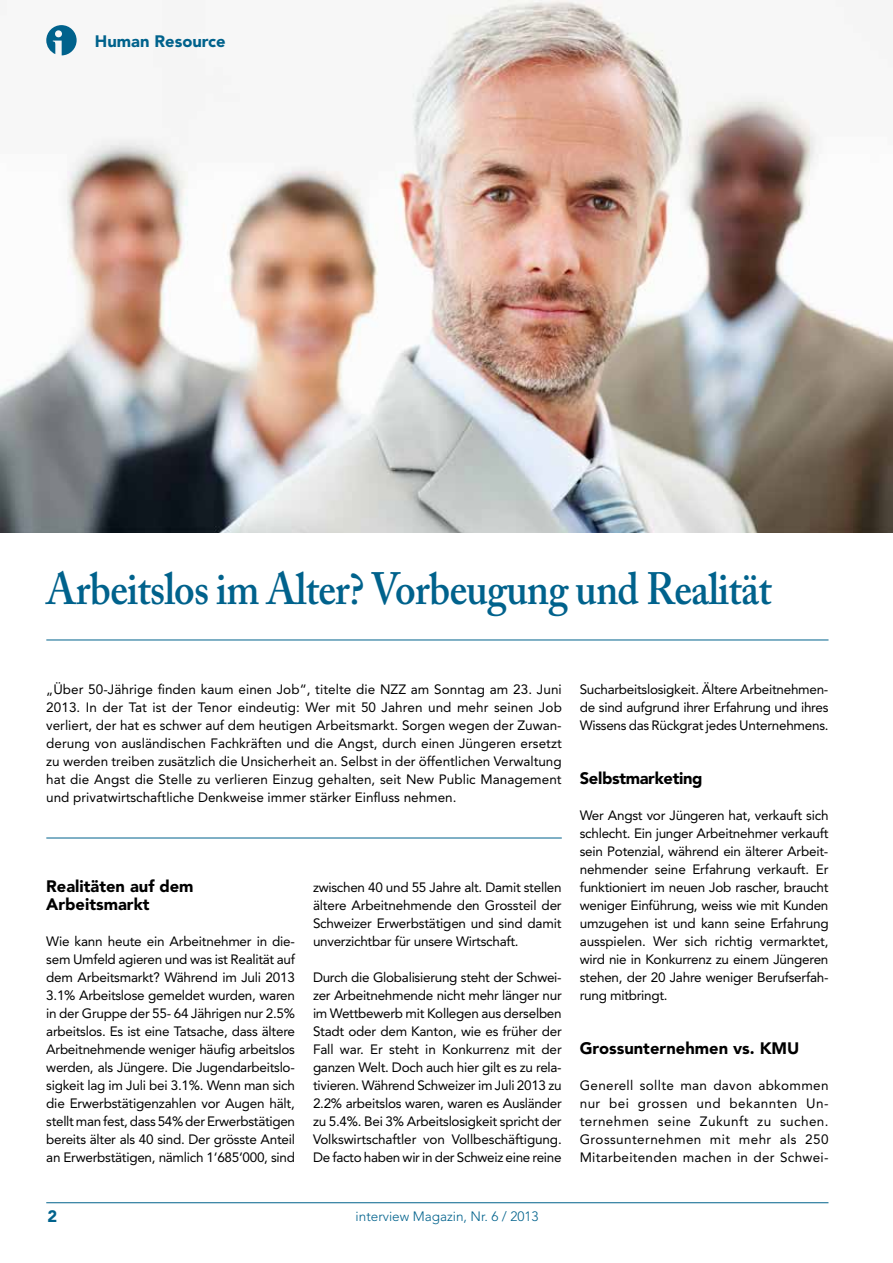
<style>
.page{position:relative;width:893px;height:1263px;background:#fff}
.page>*{position:absolute;margin:0;border:0;box-sizing:border-box;transform-origin:0 0}
.t1{font:600 45px "Adobe Caslon Pro";letter-spacing:-.02em;color:#00628c;scale:.9 1}
.t2{font:900 16.5px/18px "Avenir LT Std";color:#000}
.t3{font:900 16.5px "Avenir LT Std";letter-spacing:-.02em;color:#000}
.t4{font:900 16.5px "Avenir LT Std";color:#00628c}
.t5{font:13.5px/18px "Avenir LT Std";letter-spacing:-.02em;color:#000;text-align:justify}
.t6{font:300 13.5px "Avenir LT Std";color:#00628c}
</style>
<div class="page">
<img style="left:0;top:0;width:893px;height:532px">
<hr style="left:46px;top:640px;width:782px;height:1px;background:#00628c">
<hr style="left:46px;top:838px;width:516px;height:1px;background:#00628c">
<hr style="left:46px;top:1202px;width:782px;height:1px;background:#00628c">
<svg style="left:46px;top:25px;width:31px;height:30px"></svg>
<p class="t4" style="left:95px;top:31px;width:132px">Human Resource</p>
<h1 class="t1" style="left:46px;top:562px;width:807px">Arbeitslos im Alter? Vorbeugung und Realität</h1>
<p class="t5" style="left:46px;top:681px;width:517px">„Über 50-Jährige finden kaum einen Job“, titelte die NZZ am Sonntag am 23. Juni 2013. In der Tat ist der Tenor eindeutig: Wer mit 50 Jahren und mehr seinen Job verliert, der hat es schwer auf dem heutigen Arbeitsmarkt. Sorgen wegen der Zuwan&shy;derung von ausländischen Fachkräften und die Angst, durch einen Jüngeren ersetzt zu werden treiben zusätzlich die Unsicherheit an. Selbst in der öffentlichen Verwaltung hat die Angst die Stelle zu verlieren Einzug gehalten, seit New Public Management und privatwirtschaftliche Denkweise immer stärker Einfluss nehmen.</p>
<p class="t5" style="left:580px;top:681px;width:250px">Sucharbeitslosigkeit. Ältere Arbeitnehmen&shy;de sind aufgrund ihrer Erfahrung und ihres Wissens das Rückgrat jedes Unternehmens.</p>
<p class="t3" style="left:580px;top:769px;width:124px">Selbstmarketing</p>
<p class="t5" style="left:580px;top:807px;width:250px">Wer Angst vor Jüngeren hat, verkauft sich schlecht. Ein junger Arbeitnehmer verkauft sein Potenzial, während ein älterer Arbeit&shy;nehmender seine Erfahrung verkauft. Er funktioniert im neuen Job rascher, braucht weniger Einführung, weiss wie mit Kunden umzugehen ist und kann seine Erfahrung ausspielen. Wer sich richtig vermarktet, wird nie in Konkurrenz zu einem Jüngeren stehen, der 20 Jahre weniger Berufserfah&shy;rung mitbringt.</p>
<p class="t2" style="left:580px;top:1039px;width:221px">Grossunternehmen vs. KMU</p>
<p class="t5" style="left:580px;top:1077px;width:250px">Generell sollte man davon abkommen nur bei grossen und bekannten Un&shy;ternehmen seine Zukunft zu suchen.<br>Grossunternehmen mit mehr als 250<br>Mitarbeitenden machen in der Schwei-</p>
<p class="t2" style="left:46px;top:877px;width:149px">Realitäten auf dem<br>Arbeitsmarkt</p>
<p class="t5" style="left:46px;top:933px;width:250px">Wie kann heute ein Arbeitnehmer in die&shy;sem Umfeld agieren und was ist Realität auf dem Arbeitsmarkt? Während im Juli 2013<br>3.1% Arbeitslose gemeldet wurden, waren in der Gruppe der 55- 64 Jährigen nur 2.5% arbeitslos. Es ist eine Tatsache, dass ältere Arbeitnehmende weniger häufig arbeitslos werden, als Jüngere. Die Jugendarbeitslo&shy;sigkeit lag im Juli bei 3.1%. Wenn man sich die Erwerbstätigenzahlen vor Augen hält, stellt man fest, dass 54% der Erwerbstätigen bereits älter als 40 sind. Der grösste Anteil an Erwerbstätigen, nämlich 1‘685‘000, sind</p>
<p class="t5" style="left:313px;top:879px;width:250px">zwischen 40 und 55 Jahre alt. Damit stellen ältere Arbeitnehmende den Grossteil der Schweizer Erwerbstätigen und sind damit unverzichtbar für unsere Wirtschaft.</p>
<p class="t5" style="left:313px;top:969px;width:250px">Durch die Globalisierung steht der Schwei&shy;zer Arbeitnehmende nicht mehr länger nur im Wettbewerb mit Kollegen aus derselben Stadt oder dem Kanton, wie es früher der Fall war. Er steht in Konkurrenz mit der ganzen Welt. Doch auch hier gilt es zu rela&shy;tivieren. Während Schweizer im Juli 2013 zu 2.2% arbeitslos waren, waren es Ausländer zu 5.4%. Bei 3% Arbeitslosigkeit spricht der Volkswirtschaftler von Vollbeschäftigung.<br>De facto haben wir in der Schweiz eine reine</p>
<p class="t4" style="left:48px;top:1206px;width:11px">2</p>
<p class="t6" style="left:356px;top:1208px;width:184px">interview Magazin, Nr. 6 / 2013</p>
</div>
